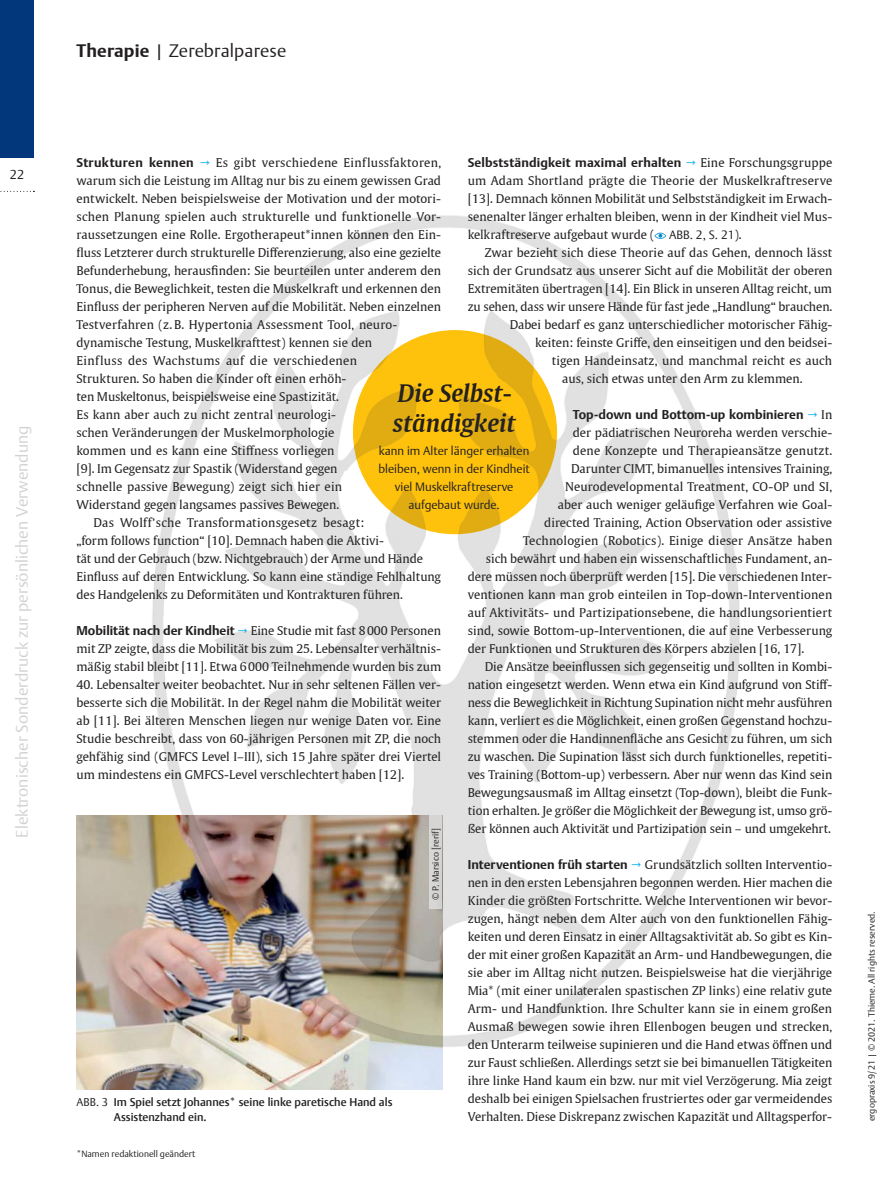
<style>
.page{position:relative;width:893px;height:1191px;background:#fff}
.page>*{position:absolute;margin:0;border:0;box-sizing:border-box;transform-origin:0 0}
.t1{font:italic 600 24px/30px "Thieme Gulliver 2011";color:#221f1f}
.t2{font:300 18px "Thieme Argo 2011";letter-spacing:.01em;color:#221f1f}
.t3{font:300 16.5px "Thieme Argo 2011";color:#d1d2d4}
.t4{font:700 12.75px "Thieme Argo 2011";letter-spacing:.01em;color:#221f1f}
.t5{font:300 12.75px "Thieme Argo 2011";color:#221f1f}
.t6{font:12px/18px "Thieme Gulliver 2011";color:#221f1f;text-align:justify}
.t7{font:12px "Thieme Gulliver 2011";letter-spacing:.025em;color:#221f1f}
.t8{font:12px "Thieme Gulliver 2011";letter-spacing:.02em;color:#221f1f}
.t9{font:300 12px/18px "Thieme Argo 2011";color:#221f1f;text-align:center}
.t10{font:500 11.25px/15px "Thieme Argo 2011";color:#221f1f}
.t11{font:300 9px "Thieme Argo 2011";color:#221f1f}
.s1{font-weight:700}
.s2{font-family:"Thieme Argo 2011";font-weight:700;font-size:12.75px}
.s3{font-family:"Thieme Argo 2011";font-weight:700;color:#00adef}
.s4{font-family:"Thieme Argo 2011";font-weight:300}
.s5{font-size:12px;color:#00adef}
.s6{font-family:"Thieme Gulliver 2011";font-weight:400;font-size:12px}
.s7{font-weight:300}
</style>
<div class="page">
<img style="left:77px;top:815px;width:365px;height:274px">
<div style="left:0;top:0;width:34px;height:157px;background:#02377b"></div>
<svg style="left:0;top:191px;width:34px;height:1px"></svg>
<img style="left:149px;top:215px;width:591px;height:834px">
<p class="t5" style="left:10px;top:169px;width:16px">22</p>
<h3 class="t3" style="left:15px;top:837px;width:413px;rotate:-90deg">Elektronischer Sonderdruck zur persˆnlichen Verwendung</h3>
<h2 class="t2" style="left:77px;top:43px;width:211px"><span class="s1">Therapie</span> | Zerebralparese</h2>
<p class="t7" style="left:77px;top:157px;width:366px"><span class="s2">Strukturen kennen</span> <span class="s3">→</span> Es gibt verschiedene Einflussfaktoren,</p>
<p class="t6" style="left:77px;top:172px;width:366px">warum sich die Leistung im Alltag nur bis zu einem gewissen Grad</p>
<p class="t6" style="left:77px;top:190px;width:366px">entwickelt. Neben beispielsweise der Motivation und der motori-</p>
<p class="t8" style="left:77px;top:211px;width:366px">schen Planung spielen auch strukturelle und funktionelle Vor-</p>
<p class="t6" style="left:77px;top:226px;width:366px">raussetzungen eine Rolle. Ergotherapeut*innen können den Ein-</p>
<p class="t6" style="left:77px;top:243px;width:366px">昀氀uss Letzterer durch strukturelle Di昀昀erenzierung, also eine gezielte</p>
<p class="t6" style="left:77px;top:261px;width:366px">Befund erhebung, heraus昀椀nden: Sie beurteilen unter anderem den</p>
<p class="t6" style="left:77px;top:280px;width:366px">Tonus, die Beweglichkeit, testen die Muskelkraft und erkennen den</p>
<p class="t6" style="left:77px;top:297px;width:366px">Ein昀氀uss der peripheren Nerven auf die Mobilität. Neben einzelnen</p>
<p class="t6" style="left:77px;top:316px;width:322px">Testverfahren (z. B. Hypertonia Assessment Tool, neuro-</p>
<p class="t6" style="left:77px;top:334px;width:297px">dynamische Testung, Muskelkrafttest) kennen sie den</p>
<p class="t7" style="left:77px;top:355px;width:282px">Einfluss des Wachstums auf die verschiedenen</p>
<p class="t6" style="left:77px;top:370px;width:271px">Strukturen. So haben die Kinder oft einen erhöh-</p>
<p class="t6" style="left:77px;top:388px;width:264px">ten Muskeltonus, beispielsweise eine Spastizität.</p>
<p class="t6" style="left:77px;top:406px;width:261px">Es kann aber auch zu nicht zentral neurologi-</p>
<p class="t6" style="left:77px;top:424px;width:259px">schen Veränderungen der Muskelmorphologie</p>
<p class="t6" style="left:77px;top:441px;width:259px">kommen und es kann eine Sti昀昀ness vorliegen</p>
<p class="t6" style="left:77px;top:460px;width:263px">[9]. Im Gegensatz zur Spastik (Widerstand gegen</p>
<p class="t6" style="left:77px;top:478px;width:267px">schnelle passive Bewegung) zeigt sich hier ein</p>
<p class="t6" style="left:77px;top:496px;width:264px">Widerstand gegen langsames passives Bewegen.</p>
<p class="t7" style="left:94px;top:517px;width:273px">Das Wolff<span class="s4">’</span>sche Transformationsgesetz besagt:</p>
<p class="t6" style="left:77px;top:532px;width:309px">„form follows function“ [10]. Demnach haben die Aktivi-</p>
<p class="t6" style="left:77px;top:550px;width:348px">tät und der Gebrauch (bzw. Nichtgebrauch) der Arme und Hände</p>
<p class="t6" style="left:77px;top:567px;width:366px">Ein昀氀uss auf deren Entwicklung. So kann eine ständige Fehlhaltung</p>
<p class="t6" style="left:77px;top:586px;width:328px">des Handgelenks zu Deformitäten und Kontrakturen führen.</p>
<p class="t6" style="left:77px;top:622px;width:366px"><span class="s2">Mobilität nach der Kindheit</span> <span class="s3">→</span> Eine Studie mit fast 8 000 Personen mit ZP zeigte, dass die Mobilität bis zum 25. Lebensalter verhältnis&shy;mäßig stabil bleibt [11]. Etwa 6 000 Teilnehmende wurden bis zum</p>
<p class="t6" style="left:77px;top:676px;width:366px">40. Lebensalter weiter beobachtet. Nur in sehr seltenen Fällen ver&shy;besserte sich die Mobilität. In der Regel nahm die Mobilität weiter ab [11]. Bei älteren Menschen liegen nur wenige Daten vor. Eine Studie beschreibt, dass von 60-jährigen Personen mit ZP, die noch gehfähig sind (GMFCS Level I–III), sich 15 Jahre später drei Viertel um mindestens ein GMFCS-Level verschlechtert haben [12].</p>
<p class="t4" style="left:468px;top:154px;width:366px">Selbstständigkeit maximal erhalten <span class="s5">→</span> <span class="s6">Eine Forschungsgruppe</span></p>
<p class="t6" style="left:468px;top:172px;width:366px">um Adam Shortland prägte die Theorie der Muskelkraftreserve [13]. Demnach können Mobilität und Selbstständigkeit im Erwach&shy;senenalter länger erhalten bleiben, wenn in der Kindheit viel Mus&shy;kelkraftreserve aufgebaut wurde ( <span class="s4">ABB. 2, S. 21</span>).</p>
<p class="t6" style="left:485px;top:244px;width:349px">Zwar bezieht sich diese Theorie auf das Gehen, dennoch lässt</p>
<p class="t6" style="left:468px;top:262px;width:366px">sich der Grundsatz aus unserer Sicht auf die Mobilität der oberen</p>
<p class="t6" style="left:468px;top:280px;width:366px">Extremitäten übertragen [14]. Ein Blick in unseren Alltag reicht, um</p>
<p class="t6" style="left:468px;top:298px;width:366px">zu sehen, dass wir unsere Hände für fast jede „Handlung“ brauchen.</p>
<p class="t6" style="left:510px;top:316px;width:324px">Dabei bedarf es ganz unterschiedlicher motorischer Fähig-</p>
<p class="t6" style="left:535px;top:333px;width:298px">keiten: feinste Gri昀昀e, den einseitigen und den beidsei-</p>
<p class="t6" style="left:552px;top:352px;width:282px">tigen Handeinsatz, und manchmal reicht es auch</p>
<p class="t6" style="left:562px;top:370px;width:242px">aus, sich etwas unter den Arm zu klemmen.</p>
<p class="t4" style="left:573px;top:406px;width:261px">Top-down und Bottom-up kombinieren <span class="s5">→</span> <span class="s6">In</span></p>
<p class="t6" style="left:573px;top:424px;width:261px">der pädiatrischen Neuroreha werden verschie-</p>
<p class="t6" style="left:573px;top:442px;width:261px">dene Konzepte und Therapieansätze genutzt.</p>
<p class="t6" style="left:571px;top:460px;width:263px">Darunter CIMT, bimanuelles intensives Training,</p>
<p class="t6" style="left:565px;top:478px;width:269px">Neurodevelopmental Treatment, CO-OP und SI,</p>
<p class="t6" style="left:558px;top:495px;width:276px">aber auch weniger geläu昀椀ge Verfahren wie Goal-</p>
<p class="t6" style="left:544px;top:514px;width:289px">directed Training, Action Observation oder assistive</p>
<p class="t8" style="left:523px;top:535px;width:311px">Technologien (Robotics). Einige dieser Ansätze haben</p>
<p class="t6" style="left:486px;top:550px;width:348px">sich bewährt und haben ein wissenschaftliches Fundament, an-</p>
<p class="t6" style="left:468px;top:568px;width:366px">dere müssen noch überprüft werden [15]. Die verschiedenen Inter-</p>
<p class="t6" style="left:468px;top:586px;width:366px">ventionen kann man grob einteilen in Top-down-Interventionen</p>
<p class="t6" style="left:468px;top:604px;width:366px">auf Aktivitäts- und Partizipationsebene, die handlungsorientiert</p>
<p class="t6" style="left:468px;top:622px;width:366px">sind, sowie Bottom-up-Interventionen, die auf eine Verbesserung</p>
<p class="t6" style="left:468px;top:640px;width:338px">der Funktionen und Strukturen des Körpers abzielen [16, 17].</p>
<p class="t6" style="left:485px;top:657px;width:349px">Die Ansätze beein昀氀ussen sich gegenseitig und sollten in Kombi-</p>
<p class="t6" style="left:468px;top:675px;width:366px">nation eingesetzt werden. Wenn etwa ein Kind aufgrund von Sti昀昀-</p>
<p class="t6" style="left:468px;top:694px;width:366px">ness die Beweglichkeit in Richtung Supination nicht mehr ausführen</p>
<p class="t6" style="left:468px;top:712px;width:366px">kann, verliert es die Möglichkeit, einen großen Gegenstand hochzu-</p>
<p class="t6" style="left:468px;top:729px;width:366px">stemmen oder die Handinnen昀氀äche ans Gesicht zu führen, um sich</p>
<p class="t6" style="left:468px;top:748px;width:366px">zu waschen. Die Supination lässt sich durch funktionelles, repetiti-</p>
<p class="t6" style="left:468px;top:766px;width:366px">ves Training (Bottom-up) verbessern. Aber nur wenn das Kind sein</p>
<p class="t6" style="left:468px;top:784px;width:366px">Bewegungsausmaß im Alltag einsetzt (Top-down), bleibt die Funk-</p>
<p class="t6" style="left:468px;top:801px;width:366px">tion erhalten. Je größer die Möglichkeit der Bewegung ist, umso grö-</p>
<p class="t6" style="left:468px;top:820px;width:365px">ßer können auch Aktivität und Partizipation sein – und umgekehrt.</p>
<p class="t6" style="left:468px;top:856px;width:366px"><span class="s2">Interventionen früh starten</span> <span class="s3">→</span> Grundsätzlich sollten Interventio&shy;nen in den ersten Lebensjahren begonnen werden. Hier machen die Kinder die größten Fortschritte. Welche Interventionen wir bevor&shy;zugen, hängt neben dem Alter auch von den funktionellen Fähig&shy;keiten und deren Einsatz in einer Alltagsaktivität ab. So gibt es Kin&shy;der mit einer großen Kapazität an Arm- und Handbewegungen, die sie aber im Alltag nicht nutzen. Beispielsweise hat die vierjährige Mia* (mit einer unilateralen spastischen ZP links) eine relativ gute Arm- und Handfunktion. Ihre Schulter kann sie in einem großen Ausmaß bewegen sowie ihren Ellenbogen beugen und strecken, den Unterarm teilweise supinieren und die Hand etwas ö昀昀nen und zur Faust schließen. Allerdings setzt sie bei bimanuellen Tätigkeiten ihre linke Hand kaum ein bzw. nur mit viel Verzögerung. Mia zeigt deshalb bei einigen Spielsachen frustriertes oder gar vermeidendes Verhalten. Diese Diskrepanz zwischen Kapazität und Alltagsperfor-</p>
<h1 class="t1" style="left:393px;top:380px;width:124px">Die Selbst&shy;ständigkeit</h1>
<p class="t9" style="left:378px;top:442px;width:153px">kann im Alter länger erhalten bleiben, wenn in der Kindheit viel Muskelkraftreserve aufgebaut wurde.</p>
<p class="t11" style="left:432px;top:900px;width:74px;rotate:-90deg">© P. Marsico [rerif]</p>
<p class="t10" style="left:114px;top:1094px;width:280px;text-indent:-37px"><span class="s7">ABB. 3</span> Im Spiel setzt Johannes* seine linke paretische Hand als<br>Assistenzhand ein.</p>
<p class="t11" style="left:76px;top:1150px;width:121px">*Namen redaktionell geändert</p>
<p class="t11" style="left:868px;top:1121px;width:211px;rotate:-90deg">ergopraxis 9/21 | © 2021. Thieme. All rights reserved.</p>
</div>
